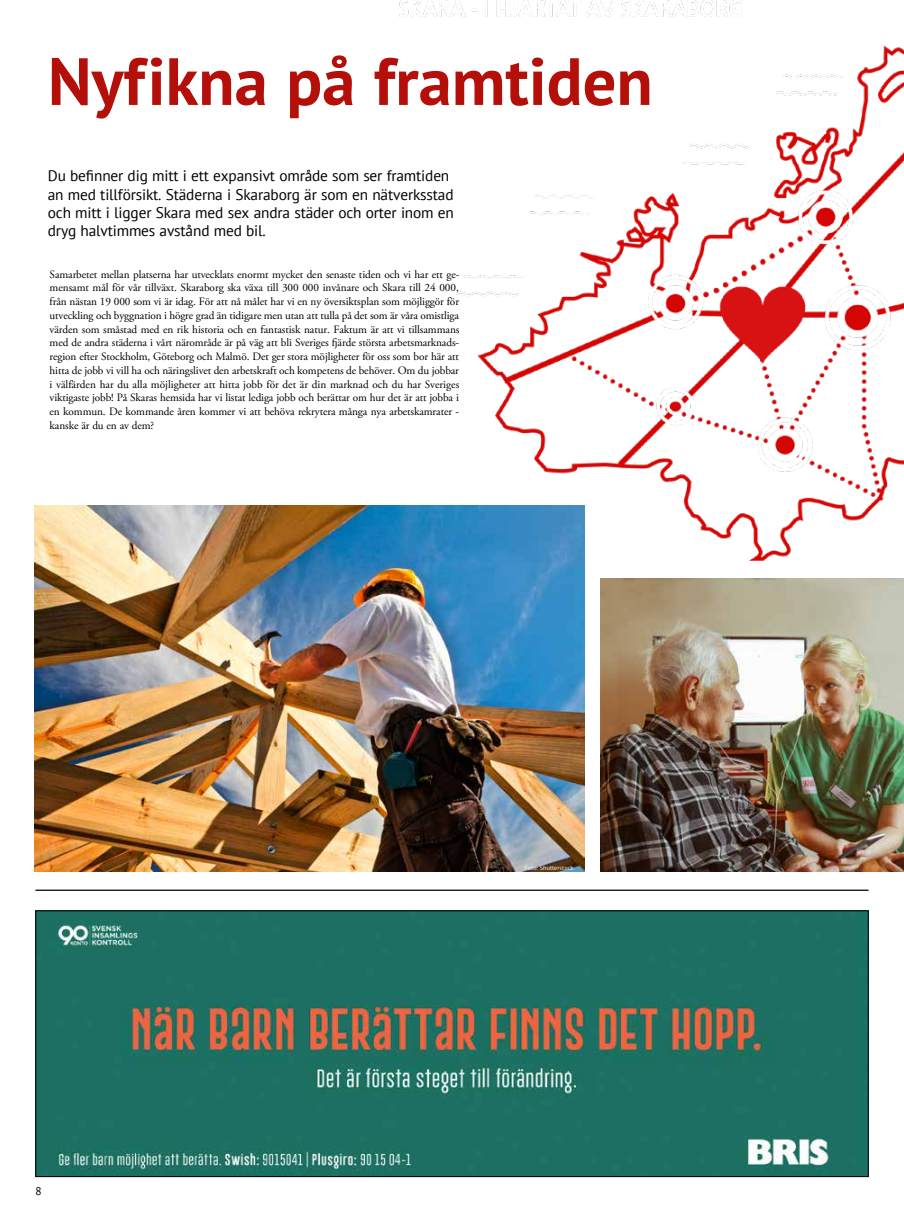
<style>
.page{position:relative;width:904px;height:1205px;background:#fff}
.page>*{position:absolute;margin:0;border:0;box-sizing:border-box;transform-origin:0 0}
.t1{font:700 66.62px "PT Sans";color:#b50f09}
.t2{font:15.38px/18.1px "PT Sans";letter-spacing:-.01em;color:#000}
.t3{font:11.25px/13.8px "Adobe Garamond Pro";letter-spacing:-.01em;color:#000;text-align:justify}
.t4{font:11.25px "PT Sans";color:#000}
.t5{font:6.25px "PT Sans";color:#fff}
</style>
<div class="page">
<img style="left:600px;top:587px;width:304px;height:285px">
<img style="left:34px;top:505px;width:550px;height:367px">
<img style="left:339px;top:0;width:565px;height:587px">
<hr style="left:35px;top:889px;width:833px;height:2px;background:#000">
<img style="left:37px;top:912px;width:829px;height:263px">
<h1 class="t1" style="left:48px;top:37px;width:606px">Nyfikna på framtiden</h1>
<h2 class="t2" style="left:48px;top:167px;width:407px">Du befinner dig mitt i ett expansivt område som ser framtiden an med tillförsikt. Städerna i Skaraborg är som en nätverksstad och mitt i ligger Skara med sex andra städer och orter inom en dryg halvtimmes avstånd med bil.</h2>
<p class="t3" style="left:50px;top:267px;width:411px">Samarbetet mellan platserna har utvecklats enormt mycket den senaste tiden och vi har ett ge&shy;mensamt mål för vår tillväxt. Skaraborg ska växa till 300 000 invånare och Skara till 24 000, från nästan 19 000 som vi är idag. För att nå målet har vi en ny översiktsplan som möjliggör för utveckling och byggnation i högre grad än tidigare men utan att tulla på det som är våra omistliga värden som småstad med en rik historia och en fantastisk natur. Faktum är att vi tillsammans med de andra städerna i vårt närområde är på väg att bli Sveriges fjärde största arbetsmarknads&shy;region efter Stockholm, Göteborg och Malmö. Det ger stora möjligheter för oss som bor här att hitta de jobb vi vill ha och näringslivet den arbetskraft och kompetens de behöver. Om du jobbar i välfärden har du alla möjligheter att hitta jobb för det är din marknad och du har Sveriges viktigaste jobb! På Skaras hemsida har vi listat lediga jobb och berättar om hur det är att jobba i en kommun. De kommande åren kommer vi att behöva rekrytera många nya arbetskamrater - kanske är du en av dem?</p>
<p class="t4" style="left:35px;top:1184px;width:8px">8</p>
<p class="t5" style="left:524px;top:863px;width:50px">Foto: Shutterstock</p>
</div>
